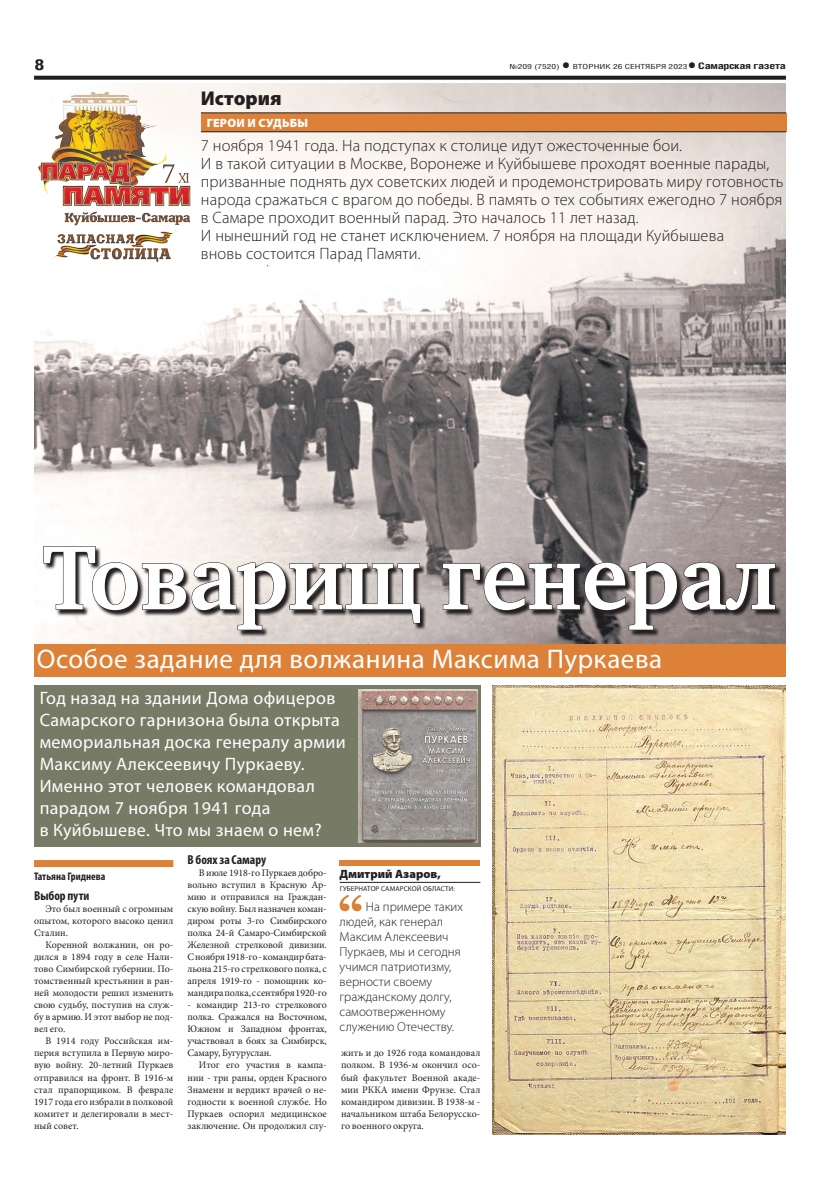
<style>
.page{position:relative;width:820px;height:1191px;background:#fff}
.page>*{position:absolute;margin:0;border:0;box-sizing:border-box;transform-origin:0 0}
.t1{font:700 93.5px "Charter C";letter-spacing:-.01em;color:#fff;scale:.95 1}
.t2{font:27px "Myriad Pro";letter-spacing:.02em;color:#fff}
.t3{font:900 20px "Myriad Pro";color:#231f20}
.t4{font:18px/22px "Myriad Pro";letter-spacing:.02em;color:#fff}
.t5{font:300 16.5px/18px "Myriad Pro";letter-spacing:.01em;color:#231f20}
.t6{font:700 15px "Helios Cond";color:#231f20;scale:1.4 1}
.t7{font:300 13px/15px "Myriad Pro";color:#231f20}
.t8{font:700 condensed 13px "Myriad Pro";color:#231f20}
.t9{font:900 12.1px "Myriad Pro";color:#231f20}
.t10{font:900 12px "Myriad Pro";letter-spacing:.02em;color:#fff}
.t11{font:700 condensed 11px "Myriad Pro";color:#231f20}
.t12{font:10px/12px "Minion Pro";color:#231f20;text-align:justify}
.t13{font:700 9px "Helios Cond";letter-spacing:-.02em;color:#231f20;scale:1.4 1}
.t14{font:7px "Helios Cond";color:#231f20;scale:1.4 1}
.t15{font:7px "Myriad Pro";letter-spacing:.07em;color:#231f20}
.t16{font:7px "Myriad Pro";letter-spacing:.105em;color:#231f20}
.s1{font-weight:700;font-size:16px}
.s2{font-size:16px}
</style>
<div class="page">
<svg style="left:34px;top:76px;width:751px;height:4px;background:#322f2f"></svg>
<img style="left:34px;top:83px;width:751px;height:560px">
<div style="left:201px;top:113px;width:584px;height:19px;background:#de8138"></div>
<hr style="left:201px;top:113px;width:584px;height:1px;background:#231f20">
<hr style="left:201px;top:131px;width:584px;height:1px;background:#231f20">
<div style="left:34px;top:643px;width:751px;height:33px;background:#de8138"></div>
<div style="left:34px;top:860px;width:139px;height:7px;background:#de8138"></div>
<img style="left:34px;top:83px;width:162px;height:188px">
<div style="left:34px;top:685px;width:446px;height:162px;background:#777a65"></div>
<img style="left:359px;top:689px;width:118px;height:154px">
<img style="left:492px;top:685px;width:293px;height:449px">
<hr style="left:339px;top:882px;width:141px;height:1px;background:#231f20">
<svg style="left:339px;top:894px;width:22px;height:17px"></svg>
<div style="left:339px;top:860px;width:141px;height:5px;background:#de8138"></div>
<svg style="left:44px;top:547px;width:738px;height:90px;background:#a69e9c"></svg>
<svg style="left:43px;top:545px;width:378px;height:85px"></svg>
<svg style="left:442px;top:561px;width:333px;height:69px;background:#676060"></svg>
<h3 class="t6" style="left:34px;top:55px;width:9px">8</h3>
<p class="t14" style="left:509px;top:63px;width:128px">№209 (7520) <span class="s1">•</span> вторник 26 сентября 2023</p>
<p class="t13" style="left:687px;top:61px;width:72px"><span class="s2">•</span> Самарская газета</p>
<h3 class="t3" style="left:201px;top:87px;width:82px">История</h3>
<p class="t5" style="left:201px;top:137px;width:583px">7 ноября 1941 года. На подступах к столице идут ожесточенные бои.<br>И в такой ситуации в Москве, Воронеже и Куйбышеве проходят военные парады, призванные поднять дух советских людей и продемонстрировать миру готовность народа сражаться с врагом до победы. В память о тех событиях ежегодно 7 ноября в Самаре проходит военный парад. Это началось 11 лет назад.<br>И нынешний год не станет исключением. 7 ноября на площади Куйбышева<br>вновь состоится Парад Памяти.</p>
<p class="t10" style="left:206px;top:116px;width:103px">Герои и судьбы</p>
<h1 class="t1" style="left:43px;top:526px;width:774px">Товарищ генерал</h1>
<h2 class="t2" style="left:37px;top:642px;width:626px">Особое задание для волжанина Максима Пуркаева</h2>
<h3 class="t4" style="left:40px;top:687px;width:307px">Год назад на здании Дома офицеров<br>Самарского гарнизона была открыта мемориальная доска генералу армии<br>Максиму Алексеевичу Пуркаеву.<br>Именно этот человек командовал парадом 7 ноября 1941 года<br>в Куйбышеве. Что мы знаем о нем?</h3>
<p class="t9" style="left:339px;top:867px;width:103px">Дмитрий Азаров,</p>
<p class="t15" style="left:339px;top:884px;width:47px">Губернатор сама</p>
<p class="t16" style="left:400px;top:884px;width:8px">рско</p>
<p class="t16" style="left:416px;top:884px;width:40px">й области:</p>
<h3 class="t7" style="left:339px;top:899px;width:125px;text-indent:26px">На примере таких людей, как генерал<br>Максим Алексеевич<br>Пуркаев, мы и сегодня учимся патриотизму, верности своему гражданскому долгу, самоотверженному служению Отечеству.</h3>
<h3 class="t8" style="left:187px;top:852px;width:80px">В боях за Самару</h3>
<p class="t12" style="left:187px;top:867px;width:141px;text-indent:11px">В июле 1918-го Пуркаев добро&shy;вольно вступил в Красную Ар&shy;мию и отправился на Граждан&shy;скую войну. Был назначен коман&shy;диром роты 3-го Симбирского полка 24-й Самаро-Симбирской Железной стрелковой дивизии.<br>С ноября 1918-го - командир бата&shy;льона 215-го стрелкового полка, с апреля 1919-го - помощник ко&shy;мандира полка, с сентября 1920-го</p>
<p class="t12" style="left:187px;top:999px;width:141px">- командир 213-го стрелкового полка. Сражался на Восточном, Южном и Западном фронтах, участвовал в боях за Симбирск, Самару, Бугуруслан.</p>
<p class="t12" style="left:187px;top:1059px;width:141px;text-indent:11px">Итог его участия в кампа&shy;нии - три раны, орден Красного Знамени и вердикт врачей о не&shy;годности к военной службе. Но Пуркаев оспорил медицинское заключение. Он продолжил слу-</p>
<p class="t12" style="left:341px;top:1047px;width:141px">жить и до 1926 года командовал полком. В 1936-м окончил осо&shy;бый факультет Военной акаде&shy;мии РККА имени Фрунзе. Стал командиром дивизии. В 1938-м - начальником штаба Белорусско&shy;го военного округа.</p>
<p class="t11" style="left:34px;top:870px;width:73px">Татьяна Гриднева</p>
<h3 class="t8" style="left:34px;top:888px;width:57px">Выбор пути</h3>
<p class="t12" style="left:34px;top:903px;width:141px;text-indent:11px">Это был военный с огромным опытом, которого высоко ценил Сталин.</p>
<p class="t12" style="left:34px;top:939px;width:141px;text-indent:11px">Коренной волжанин, он ро&shy;дился в 1894 году в селе Нали&shy;тово Симбирской губернии. По&shy;томственный крестьянин в ран&shy;ней молодости решил изменить свою судьбу, поступив на служ&shy;бу в армию. И этот выбор не под&shy;вел его.</p>
<p class="t12" style="left:34px;top:1035px;width:141px;text-indent:11px">В 1914 году Российская им&shy;перия вступила в Первую миро&shy;вую войну. 20-летний Пуркаев отправился на фронт. В 1916-м стал прапорщиком. В феврале 1917 года его избрали в полковой комитет и делегировали в мест&shy;ный совет.</p>
</div>
